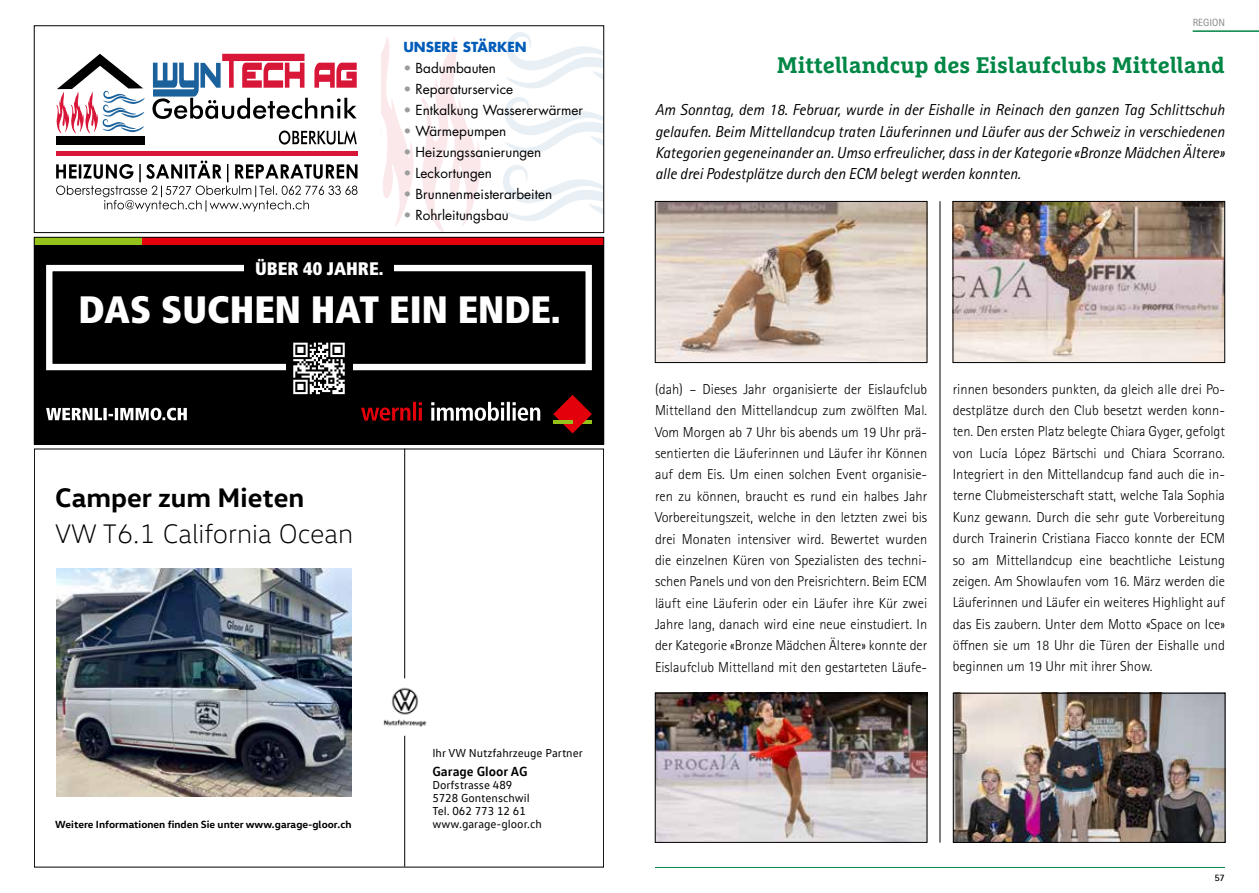
<style>
.page{position:relative;width:1259px;height:893px;background:#fff}
.page>*{position:absolute;margin:0;border:0;box-sizing:border-box;transform-origin:0 0}
.t1{font:900 condensed 38.1px "Frutiger";color:#fff}
.t2{font:300 27.3px "VW Head";color:#000}
.t3{font:700 27.3px "VW Head";color:#000}
.t4{font:700 22.5px "Marselis Slab Pro";color:#008645}
.t5{font:900 condensed 18.15px "Frutiger";color:#fff}
.t6{font:italic 15.9px/21.3px "Rotis Sans Serif Std";color:#000;text-align:justify}
.t7{font:300 14.4px/21.3px "Rotis Sans Serif Std";color:#000;text-align:justify}
.t8{font:13.5px "Futura Std";color:#000}
.t9{font:700 13.5px "Futura Std";color:#005cb9}
.t10{font:700 13.5px "VW Text";color:#000}
.t11{font:11.7px/12.9px "VW Text";color:#000}
.t12{font:700 10.5px "VW Head";color:#000}
.t13{font:10.5px "Rotis Sans Serif Std";color:#868786}
.t14{font:700 9.9px "Rotis Sans Serif Std";color:#000}
.s1{color:#9c9c9d}
</style>
<div class="page">
<svg style="left:382px;top:37px;width:99px;height:194px"></svg>
<svg style="left:503px;top:32px;width:99px;height:189px"></svg>
<div style="left:56px;top:136px;width:88px;height:8px;background:#000"></div>
<svg style="left:56px;top:54px;width:89px;height:79px"></svg>
<svg style="left:279px;top:130px;width:78px;height:15px"></svg>
<svg style="left:152px;top:54px;width:205px;height:65px"></svg>
<hr style="left:56px;top:152px;width:301px;height:4px;background:#d81638">
<svg style="left:56px;top:161px;width:301px;height:51px"></svg>
<div style="left:34px;top:26px;width:570px;height:207px;border:1px solid #000"></div>
<div style="left:34px;top:237px;width:570px;height:207px;background:#000"></div>
<svg style="left:361px;top:402px;width:61px;height:19px"></svg>
<svg style="left:431px;top:402px;width:109px;height:19px"></svg>
<svg style="left:553px;top:395px;width:39px;height:38px"></svg>
<hr style="left:553px;top:421px;width:19px;height:3px;background:#94c11a">
<div style="left:46px;top:265px;width:546px;height:105px;border:6px solid #fff"></div>
<div style="left:244px;top:259px;width:150px;height:15px;background:#000"></div>
<div style="left:285px;top:336px;width:67px;height:42px;background:#000"></div>
<svg style="left:293px;top:343px;width:52px;height:51px"></svg>
<div style="left:34px;top:237px;width:109px;height:8px;background:#94c11a"></div>
<div style="left:143px;top:237px;width:461px;height:8px;background:#e3000b"></div>
<svg style="left:46px;top:408px;width:141px;height:12px"></svg>
<div style="left:34px;top:237px;width:570px;height:207px;border:1px solid #000"></div>
<img style="left:56px;top:568px;width:295px;height:229px">
<hr style="left:404px;top:736px;width:1px;height:131px;background:#000">
<hr style="left:404px;top:449px;width:1px;height:229px;background:#000">
<img style="left:383px;top:687px;width:44px;height:40px">
<hr style="left:1192px;top:30px;width:67px;height:2px;background:#008645">
<hr style="left:655px;top:867px;width:570px;height:1px;background:#008645">
<img style="left:657px;top:203px;width:268px;height:158px">
<div style="left:655px;top:201px;width:272px;height:162px;border:1px solid #000"></div>
<hr style="left:939px;top:201px;width:1px;height:642px;background:#000">
<img style="left:954px;top:203px;width:269px;height:158px">
<div style="left:952px;top:201px;width:273px;height:162px;border:1px solid #000"></div>
<img style="left:657px;top:695px;width:268px;height:146px">
<div style="left:655px;top:693px;width:272px;height:150px;border:1px solid #000"></div>
<img style="left:955px;top:695px;width:268px;height:146px">
<div style="left:953px;top:693px;width:272px;height:150px;border:1px solid #000"></div>
<p class="t9" style="left:403px;top:38px;width:125px">UNSERE STÄRKEN</p>
<p class="t8" style="left:403px;top:59px;width:94px"><span class="s1">•</span> Badumbauten</p>
<p class="t8" style="left:403px;top:80px;width:111px"><span class="s1">•</span> Reparaturservice</p>
<p class="t8" style="left:403px;top:102px;width:181px"><span class="s1">•</span> Entkalkung Wassererwärmer</p>
<p class="t8" style="left:403px;top:123px;width:104px"><span class="s1">•</span> Wärmepumpen</p>
<p class="t8" style="left:403px;top:144px;width:139px"><span class="s1">•</span> Heizungssanierungen</p>
<p class="t8" style="left:403px;top:165px;width:90px"><span class="s1">•</span> Leckortungen</p>
<p class="t8" style="left:403px;top:186px;width:150px"><span class="s1">•</span> Brunnenmeisterarbeiten</p>
<p class="t8" style="left:403px;top:207px;width:107px"><span class="s1">•</span> Rohrleitungsbau</p>
<p class="t5" style="left:255px;top:258px;width:130px">ÜBER 40 JAHRE.</p>
<h1 class="t1" style="left:78px;top:287px;width:484px">DAS SUCHEN HAT EIN ENDE.</h1>
<h2 class="t3" style="left:55px;top:479px;width:250px">Camper zum Mieten</h2>
<h2 class="t2" style="left:55px;top:517px;width:299px">VW T6.1 California Ocean</h2>
<p class="t11" style="left:432px;top:747px;width:152px">Ihr VW Nutzfahrzeuge Partner</p>
<p class="t10" style="left:432px;top:763px;width:97px">Garage Gloor AG</p>
<p class="t11" style="left:432px;top:778px;width:99px">Dorfstrasse 489<br>5728 Gontenschwil<br>Tel. 062 773 12 61</p>
<p class="t12" style="left:55px;top:817px;width:298px">Weitere Informationen finden Sie unter www.garage-gloor.ch</p>
<p class="t11" style="left:432px;top:817px;width:111px">www.garage-gloor.ch</p>
<p class="t13" style="left:1192px;top:16px;width:34px">REGION</p>
<h3 class="t4" style="left:777px;top:51px;width:449px">Mittellandcup des Eislaufclubs Mittelland</h3>
<p class="t6" style="left:655px;top:99px;width:571px">Am Sonntag, dem 18. Februar, wurde in der Eishalle in Reinach den ganzen Tag Schlittschuh gelaufen. Beim Mittellandcup traten Läuferinnen und Läufer aus der Schweiz in verschiedenen Kategorien gegeneinander an. Umso erfreulicher, dass in der Kategorie «Bronze Mädchen Ältere» alle drei Podestplätze durch den ECM belegt werden konnten.</p>
<p class="t7" style="left:655px;top:379px;width:274px">(dah) – Dieses Jahr organisierte der Eislaufclub Mittelland den Mittellandcup zum zwölften Mal.<br>Vom Morgen ab 7 Uhr bis abends um 19 Uhr prä&shy;sentierten die Läuferinnen und Läufer ihr Können auf dem Eis. Um einen solchen Event organisie&shy;ren zu können, braucht es rund ein halbes Jahr Vorbereitungszeit, welche in den letzten zwei bis drei Monaten intensiver wird. Bewertet wurden die einzelnen Küren von Spezialisten des techni&shy;schen Panels und von den Preisrichtern. Beim ECM läuft eine Läuferin oder ein Läufer ihre Kür zwei Jahre lang, danach wird eine neue einstudiert. In der Kategorie «Bronze Mädchen Ältere» konnte der Eislaufclub Mittelland mit den gestarteten Läufe-</p>
<p class="t7" style="left:952px;top:378px;width:274px">rinnen besonders punkten, da gleich alle drei Po&shy;destplätze durch den Club besetzt werden konn&shy;ten. Den ersten Platz belegte Chiara Gyger, gefolgt von Lucía López Bärtschi und Chiara Scorrano.<br>Integriert in den Mittellandcup fand auch die in&shy;terne Clubmeisterschaft statt, welche Tala Sophia Kunz gewann. Durch die sehr gute Vorbereitung durch Trainerin Cristiana Fiacco konnte der ECM so am Mittellandcup eine beachtliche Leistung zeigen. Am Showlaufen vom 16. März werden die Läuferinnen und Läufer ein weiteres Highlight auf das Eis zaubern. Unter dem Motto «Space on Ice» öffnen sie um 18 Uhr die Türen der Eishalle und beginnen um 19 Uhr mit ihrer Show.</p>
<p class="t14" style="left:1214px;top:871px;width:12px">57</p>
</div>
